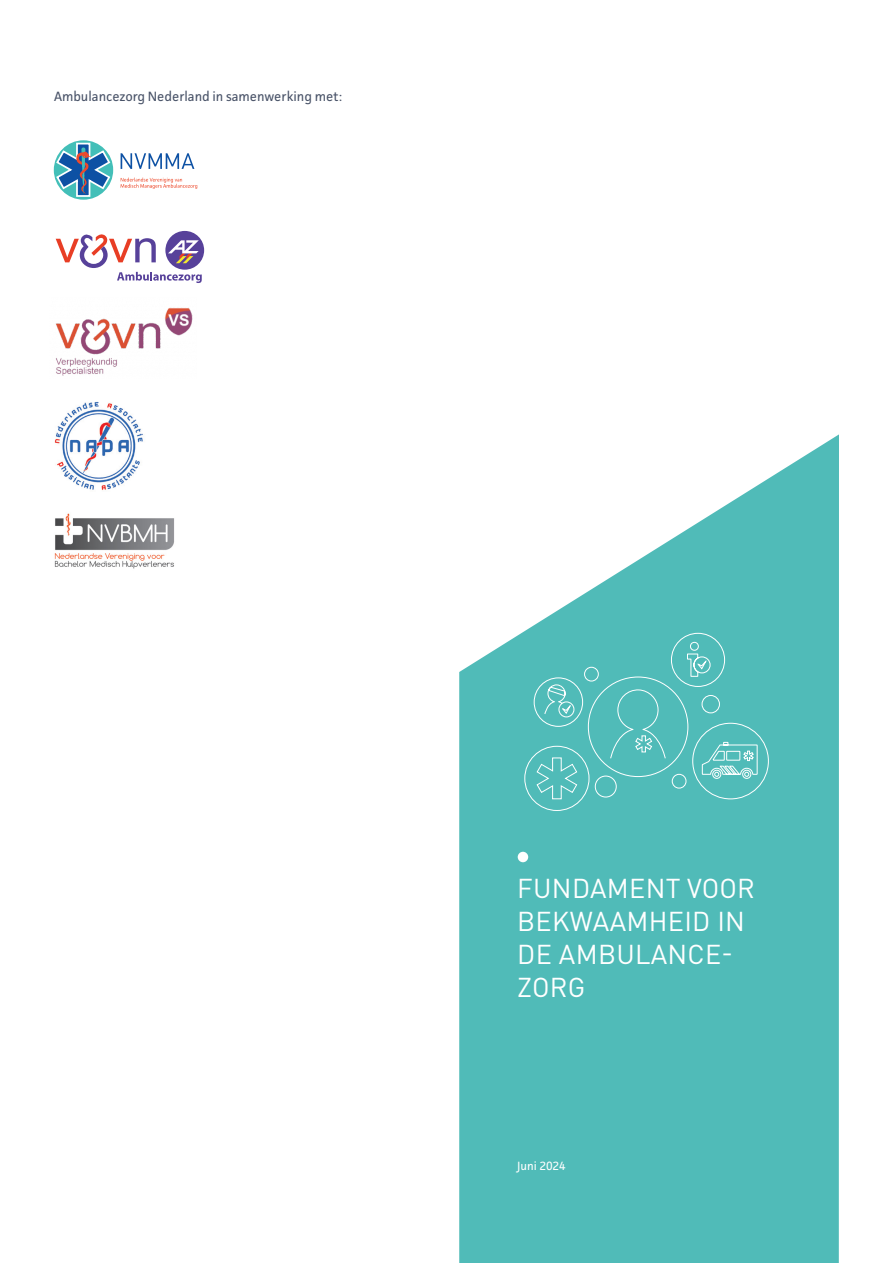
<style>
.page{position:relative;width:893px;height:1263px;background:#fff}
.page>*{position:absolute;margin:0;border:0;box-sizing:border-box;transform-origin:0 0}
.t1{font:27px/33.2px "DIN Pro";letter-spacing:.01em;color:#fff}
.br{font:13.5px "Facit";color:#495368}
.t2{font:12px "Facit";color:#fff}
</style>
<div class="page">
<svg style="left:459px;top:434px;width:380px;height:829px;fill:#50bbb8"></svg>
<div style="left:518px;top:852px;width:10px;height:10px;background:#fff;border-radius:50%"></div>
<div style="left:165px;top:231px;width:39px;height:39px;background:#57419a;border-radius:50%"></div>
<svg style="left:56px;top:233px;width:146px;height:50px"></svg>
<svg style="left:54px;top:140px;width:59px;height:60px"></svg>
<svg style="left:56px;top:143px;width:54px;height:54px"></svg>
<svg style="left:121px;top:178px;width:76px;height:11px"></svg>
<svg style="left:121px;top:153px;width:73px;height:16px"></svg>
<svg style="left:524px;top:633px;width:245px;height:178px;background:#59bebb"></svg>
<img style="left:54px;top:401px;width:89px;height:90px">
<img style="left:56px;top:307px;width:137px;height:69px">
<img style="left:54px;top:513px;width:120px;height:56px">
<p class="br" style="left:54px;top:87px;width:290px">Ambulancezorg Nederland in samenwerking met:</p>
<p class="t1" style="left:517px;top:870px;width:239px">FUNDAMENT VOOR<br>BEKWAAMHEID IN<br>DE AMBULANCE-<br>ZORG</p>
<p class="t2" style="left:517px;top:1158px;width:50px">Juni 2024</p>
</div>
